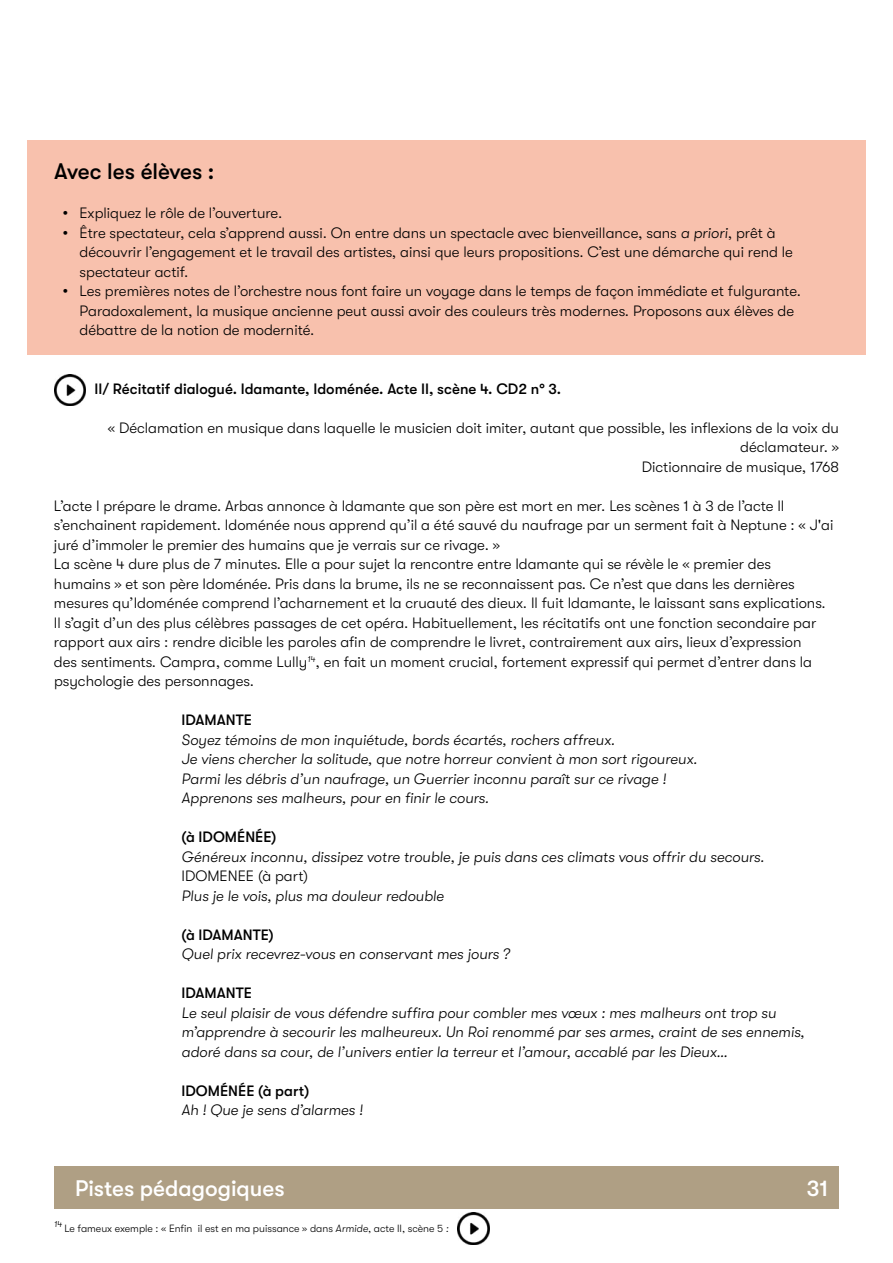
<style>
.page{position:relative;width:893px;height:1263px;background:#fff}
.page>*{position:absolute;margin:0;border:0;box-sizing:border-box;transform-origin:0 0}
.t1{font:500 22.5px "GT Walsheim";color:#fff}
.t2{font:500 22.5px "GT Walsheim";color:#000}
.t3{font:300 15px/19.5px "GT Walsheim";color:#000}
.t4{font:italic 300 15px/19.5px "GT Walsheim";color:#000}
.t5{font:500 15px "GT Walsheim";color:#000}
.t6{font:300 10.5px "GT Walsheim";color:#000}
.t7{font:italic 300 8.7px "GT Walsheim";color:#000}
.s1{font-size:16.5px}
.s2{font-style:italic}
</style>
<div class="page">
<div style="left:54px;top:1166px;width:785px;height:43px;background:#af9f84"></div>
<div style="left:27px;top:140px;width:839px;height:215px;background:#f8c1ad"></div>
<img style="left:54px;top:374px;width:32px;height:32px">
<img style="left:458px;top:1213px;width:32px;height:31px">
<h1 class="t2" style="left:54px;top:159px;width:162px">Avec les élèves :</h1>
<p class="t3" style="left:63px;top:203px;width:221px"><span class="s1">•</span> Expliquez le rôle de l’ouverture.</p>
<p class="t3" style="left:80px;top:223px;width:715px;text-indent:-17px"><span class="s1">•</span> Être spectateur, cela s’apprend aussi. On entre dans un spectacle avec bienveillance, sans <span class="s2">a priori</span>, prêt à découvrir l’engagement et le travail des artistes, ainsi que leurs propositions. C’est une démarche qui rend le spectateur actif.</p>
<p class="t3" style="left:80px;top:281px;width:723px;text-indent:-17px"><span class="s1">•</span> Les premières notes de l’orchestre nous font faire un voyage dans le temps de façon immédiate et fulgurante.<br>Paradoxalement, la musique ancienne peut aussi avoir des couleurs très modernes. Proposons aux élèves de débattre de la notion de modernité.</p>
<p class="t5" style="left:94px;top:380px;width:468px">II/ Récitatif dialogué. Idamante, Idoménée. Acte II, scène 4. CD2 n° 3.</p>
<p class="t3" style="left:108px;top:418px;width:732px;text-align:right">« Déclamation en musique dans laquelle le musicien doit imiter, autant que possible, les inflexions de la voix du déclamateur. »<br>Dictionnaire de musique, 1768</p>
<p class="t3" style="left:54px;top:496px;width:781px">L’acte I prépare le drame. Arbas annonce à Idamante que son père est mort en mer. Les scènes 1 à 3 de l’acte II s’enchainent rapidement. Idoménée nous apprend qu’il a été sauvé du naufrage par un serment fait à Neptune : « J'ai juré d’immoler le premier des humains que je verrais sur ce rivage. »<br>La scène 4 dure plus de 7 minutes. Elle a pour sujet la rencontre entre Idamante qui se révèle le « premier des<br>humains » et son père Idoménée. Pris dans la brume, ils ne se reconnaissent pas. Ce n’est que dans les dernières mesures qu’Idoménée comprend l’acharnement et la cruauté des dieux. Il fuit Idamante, le laissant sans explications.<br>Il s’agit d’un des plus célèbres passages de cet opéra. Habituellement, les récitatifs ont une fonction secondaire par rapport aux airs : rendre dicible les paroles afin de comprendre le livret, contrairement aux airs, lieux d’expression<br>des sentiments. Campra, comme Lully<sup>14</sup>, en fait un moment crucial, fortement expressif qui permet d’entrer dans la psychologie des personnages.</p>
<p class="t5" style="left:182px;top:711px;width:72px">IDAMANTE</p>
<p class="t4" style="left:182px;top:730px;width:517px">Soyez témoins de mon inquiétude, bords écartés, rochers affreux.<br>Je viens chercher la solitude, que notre horreur convient à mon sort rigoureux.<br>Parmi les débris d’un naufrage, un Guerrier inconnu paraît sur ce rivage !<br>Apprenons ses malheurs, pour en finir le cours.</p>
<p class="t5" style="left:182px;top:828px;width:96px">(à IDOMÉNÉE)</p>
<p class="t4" style="left:182px;top:847px;width:584px">Généreux inconnu, dissipez votre trouble, je puis dans ces climats vous offrir du secours.</p>
<p class="t3" style="left:182px;top:866px;width:128px">IDOMENEE (à part)</p>
<p class="t4" style="left:182px;top:886px;width:264px">Plus je le vois, plus ma douleur redouble</p>
<p class="t5" style="left:182px;top:926px;width:94px">(à IDAMANTE)</p>
<p class="t4" style="left:182px;top:944px;width:330px">Quel prix recevrez-vous en conservant mes jours ?</p>
<p class="t5" style="left:182px;top:984px;width:72px">IDAMANTE</p>
<p class="t4" style="left:182px;top:1003px;width:625px">Le seul plaisir de vous défendre suffira pour combler mes vœux : mes malheurs ont trop su m’apprendre à secourir les malheureux. Un Roi renommé par ses armes, craint de ses ennemis, adoré dans sa cour, de l’univers entier la terreur et l’amour, accablé par les Dieux…</p>
<p class="t5" style="left:182px;top:1082px;width:129px">IDOMÉNÉE (à part)</p>
<p class="t4" style="left:182px;top:1100px;width:183px">Ah ! Que je sens d’alarmes !</p>
<h1 class="t1" style="left:75px;top:1176px;width:211px">Pistes pédagogiques</h1>
<h1 class="t1" style="left:807px;top:1176px;width:23px">31</h1>
<p class="t7" style="left:54px;top:1219px;width:10px">14</p>
<p class="t6" style="left:64px;top:1223px;width:386px">Le fameux exemple : « Enfin il est en ma puissance » dans <span class="s2">Armide</span>, acte II, scène 5 <span class="s2">:</span></p>
</div>
